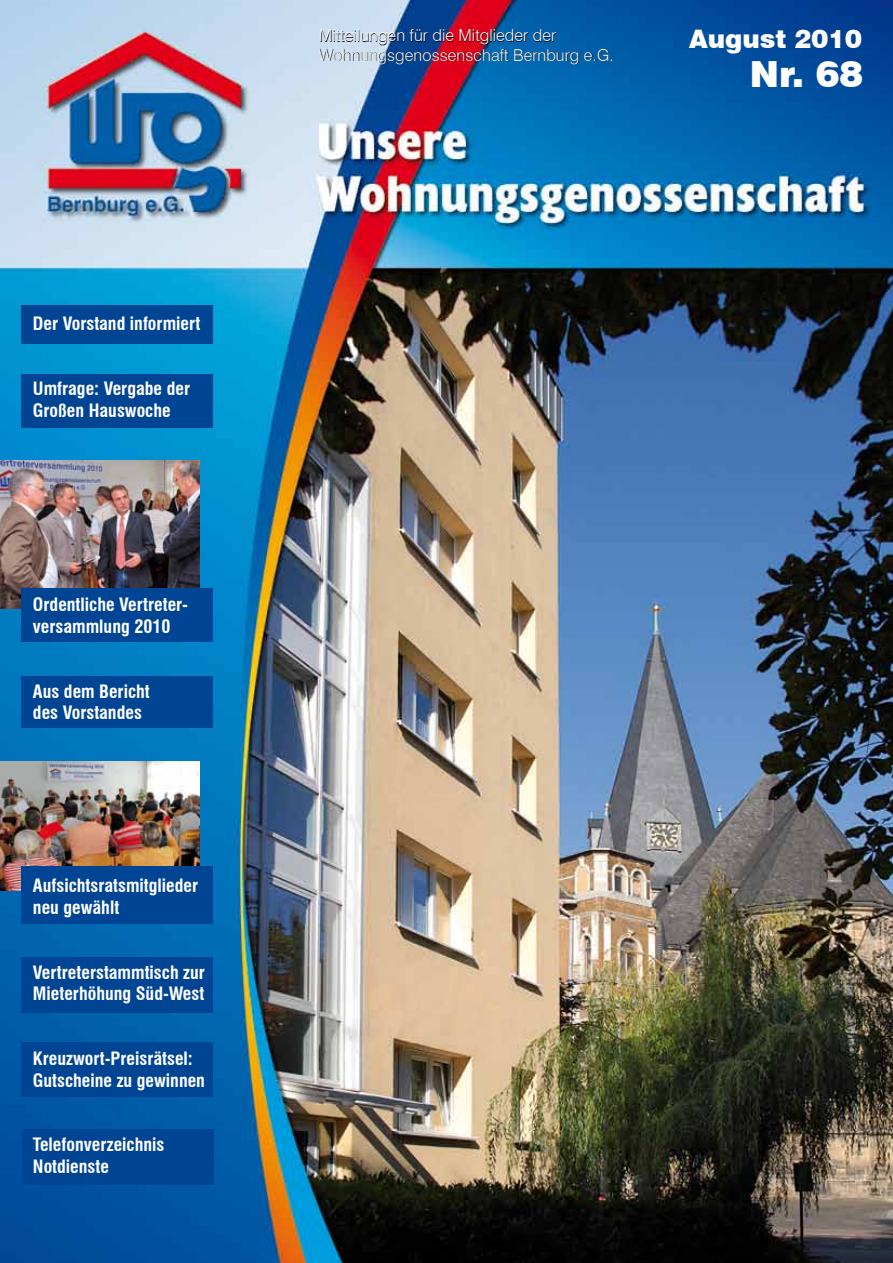
<style>
.page{position:relative;width:893px;height:1263px;background:#fff}
.page>*{position:absolute;margin:0;border:0;box-sizing:border-box;transform-origin:0 0}
.t1{font:900 36px "Swiss 721 BT";color:#fff}
.t2{font:900 25.5px "Swiss 721 BT";color:#fff}
.Kopfzeile{font:700 condensed 18px/21.6px "Swiss 721 BT";color:#fff}
.t3{font:300 16.5px "Swiss 721 BT";color:#fff}
</style>
<div class="page">
<img style="left:0;top:0;width:893px;height:1263px">
<img style="left:0;top:460px;width:200px;height:149px">
<div style="left:21px;top:589px;width:192px;height:53px;background:#004494"></div>
<div style="left:21px;top:676px;width:192px;height:52px;background:#004494"></div>
<img style="left:0;top:761px;width:199px;height:130px">
<div style="left:21px;top:866px;width:192px;height:58px;background:#004494"></div>
<div style="left:21px;top:957px;width:192px;height:55px;background:#004494"></div>
<div style="left:21px;top:1042px;width:192px;height:55px;background:#004494"></div>
<div style="left:22px;top:1129px;width:191px;height:55px;background:#004494"></div>
<div style="left:21px;top:374px;width:192px;height:53px;background:#004494"></div>
<div style="left:21px;top:305px;width:192px;height:39px;background:#004494"></div>
<p class="Kopfzeile" style="left:33px;top:313px;width:169px">Der Vorstand informiert</p>
<p class="Kopfzeile" style="left:33px;top:378px;width:159px">Umfrage: Vergabe der<br>Großen Hauswoche</p>
<p class="Kopfzeile" style="left:33px;top:594px;width:156px">Ordentliche Vertreter&shy;versammlung 2010</p>
<p class="Kopfzeile" style="left:33px;top:680px;width:118px">Aus dem Bericht</p>
<p class="Kopfzeile" style="left:33px;top:702px;width:110px">des Vorstandes</p>
<p class="Kopfzeile" style="left:33px;top:875px;width:167px">Aufsichtsratsmitglieder neu gewählt</p>
<p class="Kopfzeile" style="left:33px;top:961px;width:173px">Vertreterstammtisch zur<br>Mieterhöhung Süd-West</p>
<p class="Kopfzeile" style="left:33px;top:1048px;width:174px">Kreuzwort-Preisrätsel:<br>Gutscheine zu gewinnen</p>
<p class="Kopfzeile" style="left:33px;top:1134px;width:133px">Telefonverzeichnis</p>
<p class="Kopfzeile" style="left:33px;top:1156px;width:78px">Notdienste</p>
<p class="t3" style="left:319px;top:25px;width:239px">Mitteilungen für die Mitglieder der</p>
<p class="t3" style="left:319px;top:45px;width:296px">Wohnungsgenossenschaft Bernburg e.G.</p>
<p class="t2" style="left:689px;top:24px;width:174px">August 2010</p>
<p class="t1" style="left:750px;top:52px;width:115px">Nr. 68</p>
</div>
